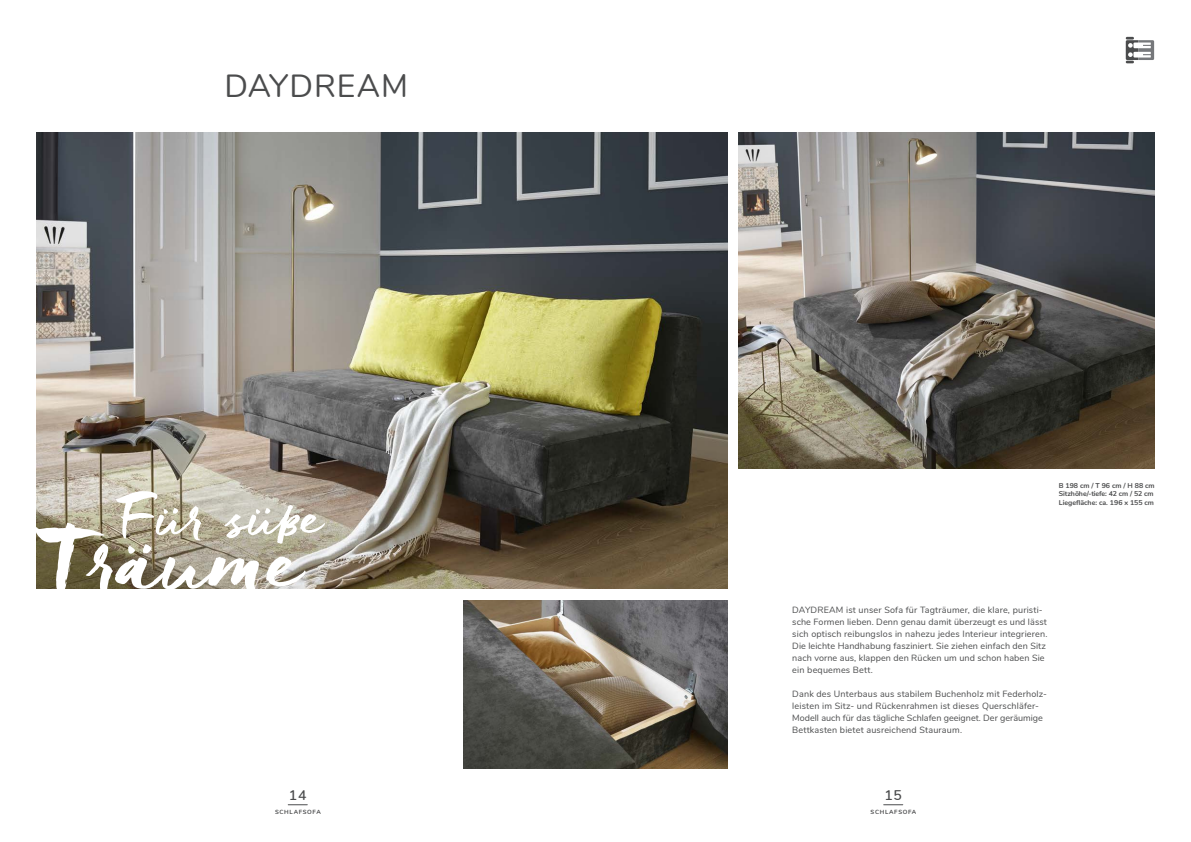
<style>
.page{position:relative;width:1191px;height:842px;background:#fff}
.page>*{position:absolute;margin:0;border:0;box-sizing:border-box;transform-origin:0 0}
._4_BUZ{font:95.6px "Freeland";color:#fff}
._4_BUZ-2{font:59.8px "Freeland";color:#fff}
._1_Headline{font:32px "Nunito";letter-spacing:.025em;color:#4b4c4d}
.t1{font:600 14px "Nunito";color:#4b4c4d}
._3_Fließtext{font:9px/12px "Nunito";letter-spacing:.015em;color:#4b4c4d}
._4_BUZ-3{font:700 7px "Nunito";color:#4b4c4d}
.t2{font:700 6px "Nunito";letter-spacing:.11em;color:#4b4c4d}
</style>
<div class="page">
<img style="left:37px;top:133px;width:690px;height:456px">
<img style="left:739px;top:133px;width:415px;height:336px">
<img style="left:463px;top:601px;width:264px;height:168px">
<svg style="left:1125px;top:37px;width:29px;height:26px"></svg>
<svg style="left:883px;top:804px;width:19px;height:1px"></svg>
<svg style="left:288px;top:804px;width:19px;height:1px"></svg>
<p class="_1_Headline" style="left:224px;top:62px;width:185px">DAYDREAM</p>
<p class="_4_BUZ-2" style="left:119px;top:478px;width:206px">Für süße</p>
<p class="_4_BUZ" style="left:35px;top:498px;width:269px">Träume</p>
<p class="_4_BUZ-3" style="left:1058px;top:480px;width:97px">B 198 cm / T 96 cm / H 88 cm</p>
<p class="_4_BUZ-3" style="left:1058px;top:489px;width:96px">Sitzhöhe/-tiefe: 42 cm / 52 cm</p>
<p class="_4_BUZ-3" style="left:1058px;top:497px;width:97px">Liegefläche: ca. 196 x 155 cm</p>
<p class="_3_Fließtext" style="left:792px;top:603px;width:257px">DAYDREAM ist unser Sofa für Tagträumer, die klare, puristi&shy;sche Formen lieben. Denn genau damit überzeugt es und lässt sich optisch reibungslos in nahezu jedes Interieur integrieren.<br>Die leichte Handhabung fasziniert. Sie ziehen einfach den Sitz nach vorne aus, klappen den Rücken um und schon haben Sie ein bequemes Bett.</p>
<p class="_3_Fließtext" style="left:792px;top:687px;width:256px">Dank des Unterbaus aus stabilem Buchenholz mit Federholz&shy;leisten im Sitz- und Rückenrahmen ist dieses Querschläfer-</p>
<p class="_3_Fließtext" style="left:792px;top:711px;width:252px">Modell auch für das tägliche Schlafen geeignet. Der geräumige<br>Bettkasten bietet ausreichend Stauraum.</p>
<h3 class="t1" style="left:289px;top:785px;width:19px">14</h3>
<h3 class="t1" style="left:884px;top:785px;width:19px">15</h3>
<p class="t2" style="left:275px;top:807px;width:47px">SCHLAFSOFA</p>
<p class="t2" style="left:870px;top:807px;width:47px">SCHLAFSOFA</p>
</div>
